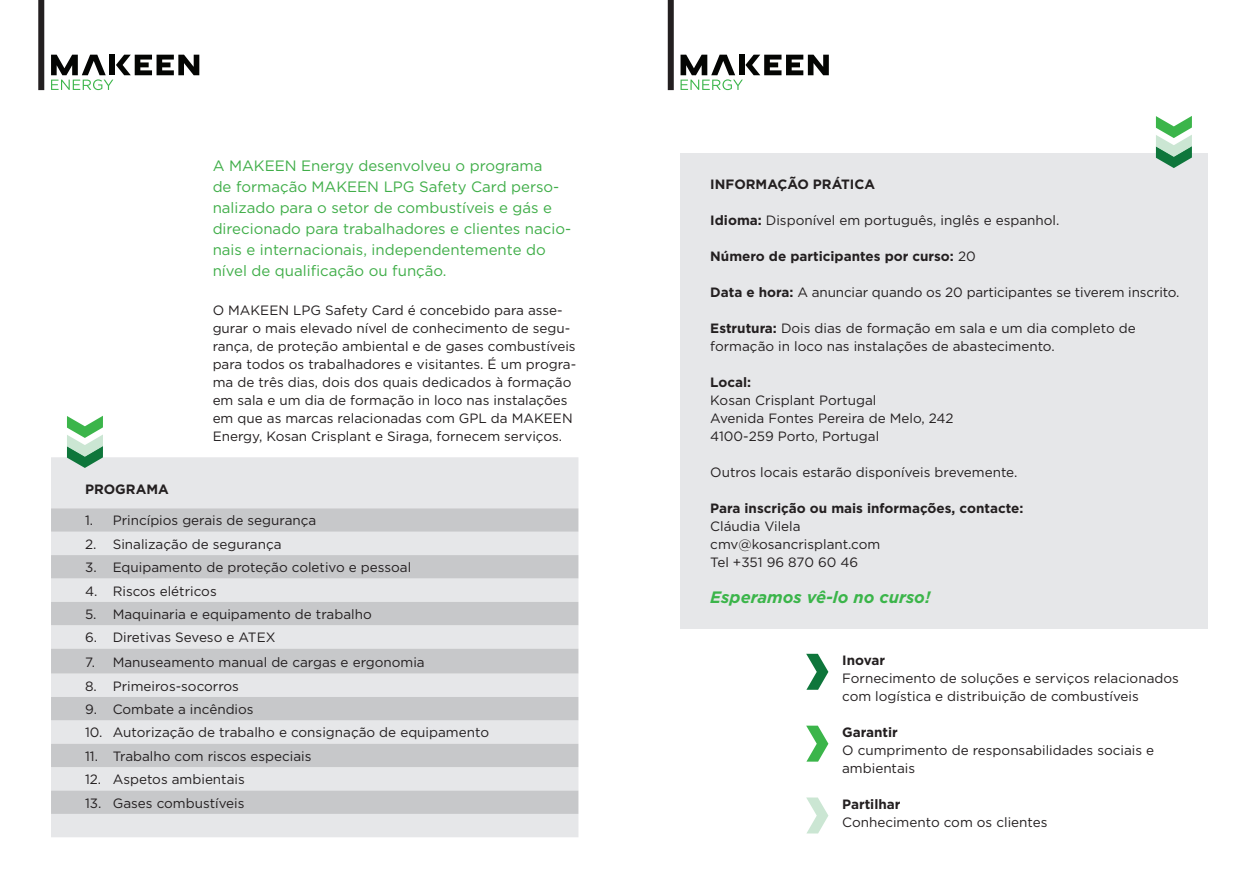
<style>
.page{position:relative;width:1259px;height:893px;background:#fff}
.page>*{position:absolute;margin:0;border:0;box-sizing:border-box;transform-origin:0 0}
.t1{font:italic 700 16.5px "Gotham";color:#3bb54a}
.t2{font:15px/21px "Gotham";color:#40ae49}
.t3{font:13.5px/18px "Gotham";color:#231f20}
.t4{font:700 13.5px "Gotham";color:#231f20}
.s1{font-weight:700}
.s2{font-weight:400}
</style>
<div class="page">
<div style="left:38px;top:0;width:6px;height:90px;background:#231f20"></div>
<div style="left:668px;top:0;width:6px;height:90px;background:#231f20"></div>
<svg style="left:51px;top:55px;width:148px;height:35px"></svg>
<svg style="left:680px;top:55px;width:149px;height:35px"></svg>
<div style="left:680px;top:153px;width:528px;height:476px;background:#e6e7e9"></div>
<svg style="left:1156px;top:116px;width:36px;height:52px"></svg>
<div style="left:51px;top:457px;width:527px;height:380px;background:#e6e7e9"></div>
<svg style="left:51px;top:508px;width:527px;height:306px;background:#d5d6d8"></svg>
<svg style="left:67px;top:416px;width:36px;height:52px"></svg>
<svg style="left:806px;top:654px;width:22px;height:36px"></svg>
<svg style="left:806px;top:726px;width:22px;height:36px"></svg>
<svg style="left:806px;top:797px;width:22px;height:36px"></svg>
<p class="t2" style="left:213px;top:155px;width:360px">A MAKEEN Energy desenvolveu o programa<br>de formação MAKEEN LPG Safety Card perso&shy;nalizado para o setor de combustíveis e gás e direcionado para trabalhadores e clientes nacio&shy;nais e internacionais, independentemente do nível de qualificação ou função.</p>
<p class="t3" style="left:213px;top:301px;width:365px">O MAKEEN LPG Safety Card é concebido para asse&shy;gurar o mais elevado nível de conhecimento de segu&shy;rança, de proteção ambiental e de gases combustíveis para todos os trabalhadores e visitantes. É um progra&shy;ma de três dias, dois dos quais dedicados à formação em sala e um dia de formação in loco nas instalações em que as marcas relacionadas com GPL da MAKEEN Energy, Kosan Crisplant e Siraga, fornecem serviços.</p>
<p class="t4" style="left:85px;top:480px;width:85px">PROGRAMA</p>
<p class="t3" style="left:85px;top:511px;width:233px">1. Princípios gerais de segurança</p>
<p class="t3" style="left:85px;top:535px;width:198px">2. Sinalização de segurança</p>
<p class="t3" style="left:85px;top:558px;width:328px">3. Equipamento de proteção coletivo e pessoal</p>
<p class="t3" style="left:85px;top:581px;width:133px">4. Riscos elétricos</p>
<p class="t3" style="left:85px;top:605px;width:288px">5. Maquinaria e equipamento de trabalho</p>
<p class="t3" style="left:85px;top:628px;width:192px">6. Diretivas Seveso e ATEX</p>
<p class="t3" style="left:85px;top:652px;width:341px">7. Manuseamento manual de cargas e ergonomia</p>
<p class="t3" style="left:85px;top:677px;width:155px">8. Primeiros-socorros</p>
<p class="t3" style="left:85px;top:700px;width:170px">9. Combate a incêndios</p>
<p class="t3" style="left:85px;top:723px;width:405px">10. Autorização de trabalho e consignação de equipamento</p>
<p class="t3" style="left:85px;top:747px;width:228px">11. Trabalho com riscos especiais</p>
<p class="t3" style="left:85px;top:770px;width:161px">12. Aspetos ambientais</p>
<p class="t3" style="left:85px;top:793px;width:161px">13. Gases combustíveis</p>
<p class="t4" style="left:710px;top:176px;width:166px">INFORMAÇÃO PRÁTICA</p>
<p class="t3" style="left:710px;top:211px;width:351px"><span class="s1">Idioma:</span> Disponível em português, inglês e espanhol.</p>
<p class="t4" style="left:710px;top:247px;width:267px">Número de participantes por curso: <span class="s2">20</span></p>
<p class="t3" style="left:710px;top:283px;width:471px"><span class="s1">Data e hora:</span> A anunciar quando os 20 participantes se tiverem inscrito.</p>
<p class="t3" style="left:710px;top:319px;width:427px"><span class="s1">Estrutura:</span> Dois dias de formação em sala e um dia completo de formação in loco nas instalações de abastecimento.</p>
<p class="t4" style="left:710px;top:373px;width:42px">Local:</p>
<p class="t3" style="left:710px;top:391px;width:245px">Kosan Crisplant Portugal<br>Avenida Fontes Pereira de Melo, 242<br>4100-259 Porto, Portugal</p>
<p class="t3" style="left:710px;top:463px;width:309px">Outros locais estarão disponíveis brevemente.</p>
<p class="t4" style="left:710px;top:499px;width:314px">Para inscrição ou mais informações, contacte:</p>
<p class="t3" style="left:710px;top:517px;width:172px">Cláudia Vilela cmv@kosancrisplant.com<br>Tel +351 96 870 60 46</p>
<p class="t1" style="left:710px;top:586px;width:221px">Esperamos vê-lo no curso!</p>
<p class="t4" style="left:842px;top:651px;width:44px">Inovar</p>
<p class="t3" style="left:842px;top:668px;width:338px">Fornecimento de soluções e serviços relacionados com logística e distribuição de combustíveis</p>
<p class="t4" style="left:842px;top:723px;width:57px">Garantir</p>
<p class="t3" style="left:842px;top:740px;width:313px">O cumprimento de responsabilidades sociais e ambientais</p>
<p class="t4" style="left:842px;top:795px;width:60px">Partilhar</p>
<p class="t3" style="left:842px;top:812px;width:207px">Conhecimento com os clientes</p>
</div>
